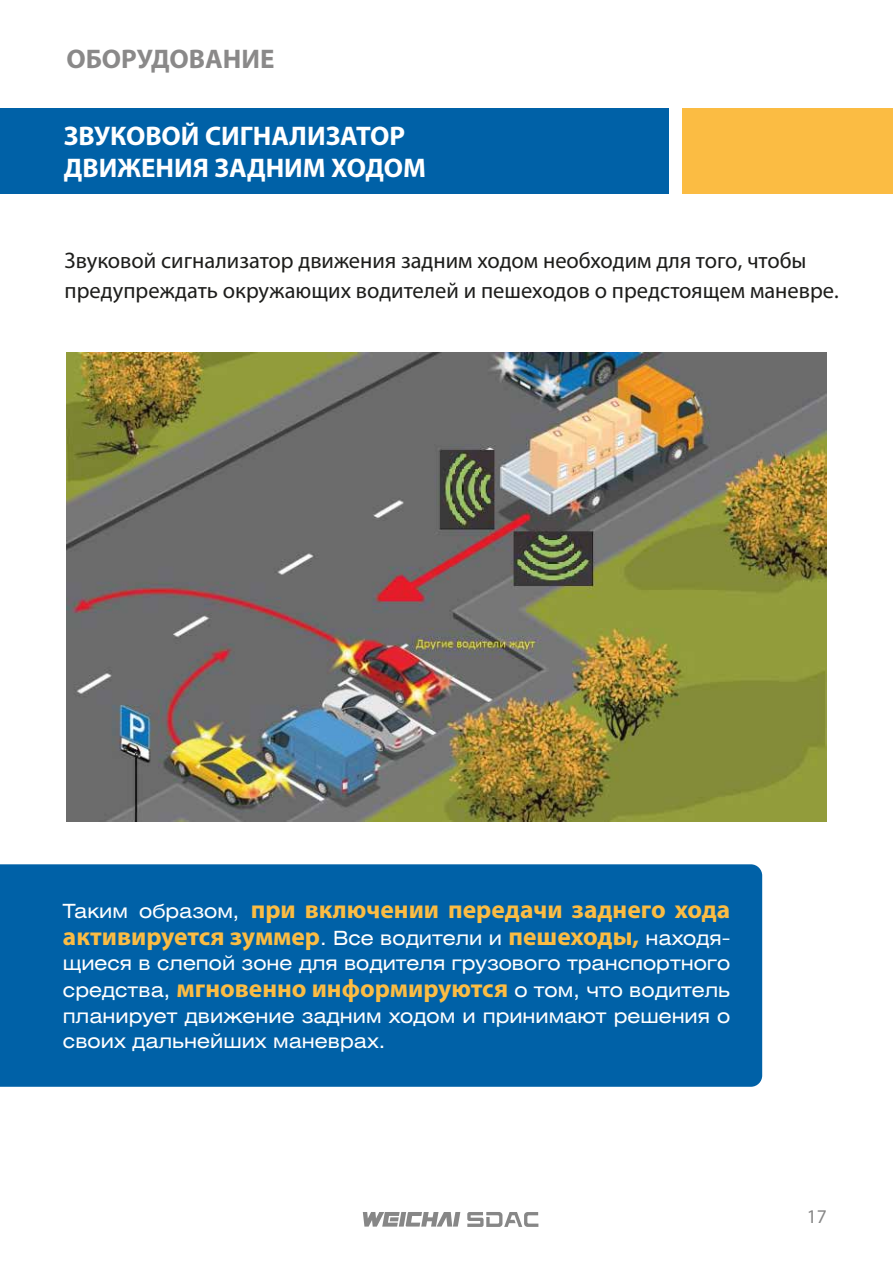
<style>
.page{position:relative;width:893px;height:1263px;background:#fff}
.page>*{position:absolute;margin:0;border:0;box-sizing:border-box;transform-origin:0 0}
.t1{font:700 27px/32.4px "Myriad Pro";color:#fff}
.t2{font:700 27px "Myriad Pro";color:#8a8989}
.t3{font:700 25.5px/27px "Myriad Pro";color:#fbbc43}
.t4{font:22.5px/30px "Myriad Pro";color:#1d1d1b}
.t5{font:19.5px/26px "Helios Ext";color:#fff;text-align:justify}
.t6{font:19.5px "Myriad Pro";color:#878787}
.s1{font-family:"Helios Ext";font-weight:400;font-size:19.5px;color:#fff}
.s2{font-family:"Myriad Pro";font-weight:700;font-size:25.5px;color:#fbbc43}
</style>
<div class="page">
<svg style="left:467px;top:1212px;width:71px;height:15px"></svg>
<svg style="left:363px;top:1212px;width:97px;height:14px"></svg>
<div style="left:0;top:109px;width:668px;height:85px;background:#0061a7"></div>
<div style="left:682px;top:109px;width:211px;height:85px;background:#fbbc43"></div>
<div style="left:0;top:864px;width:762px;height:223px;background:#0061a7"></div>
<img style="left:66px;top:353px;width:760px;height:469px">
<h1 class="t2" style="left:66px;top:41px;width:210px">ОБОРУДОВАНИЕ</h1>
<h1 class="t1" style="left:64px;top:119px;width:363px">ЗВУКОВОЙ СИГНАЛИЗАТОР<br>ДВИЖЕНИЯ ЗАДНИМ ХОДОМ</h1>
<p class="t4" style="left:65px;top:245px;width:776px">Звуковой сигнализатор движения задним ходом необходим для того, чтобы предупреждать окружающих водителей и пешеходов о предстоящем маневре.</p>
<h2 class="t3" style="left:63px;top:895px;width:669px"><span class="s1">Таким образом,</span> при включении передачи заднего хода активируется зуммер<span class="s1">. Все водители и</span> пешеходы, <span class="s1">находя-</span></h2>
<p class="t5" style="left:63px;top:950px;width:669px">щиеся в слепой зоне для водителя грузового транспортного средства, <span class="s2">мгновенно информируются</span> о том, что водитель планирует движение задним ходом и принимают решения о своих дальнейших маневрах.</p>
<p class="t6" style="left:807px;top:1204px;width:22px">17</p>
</div>
